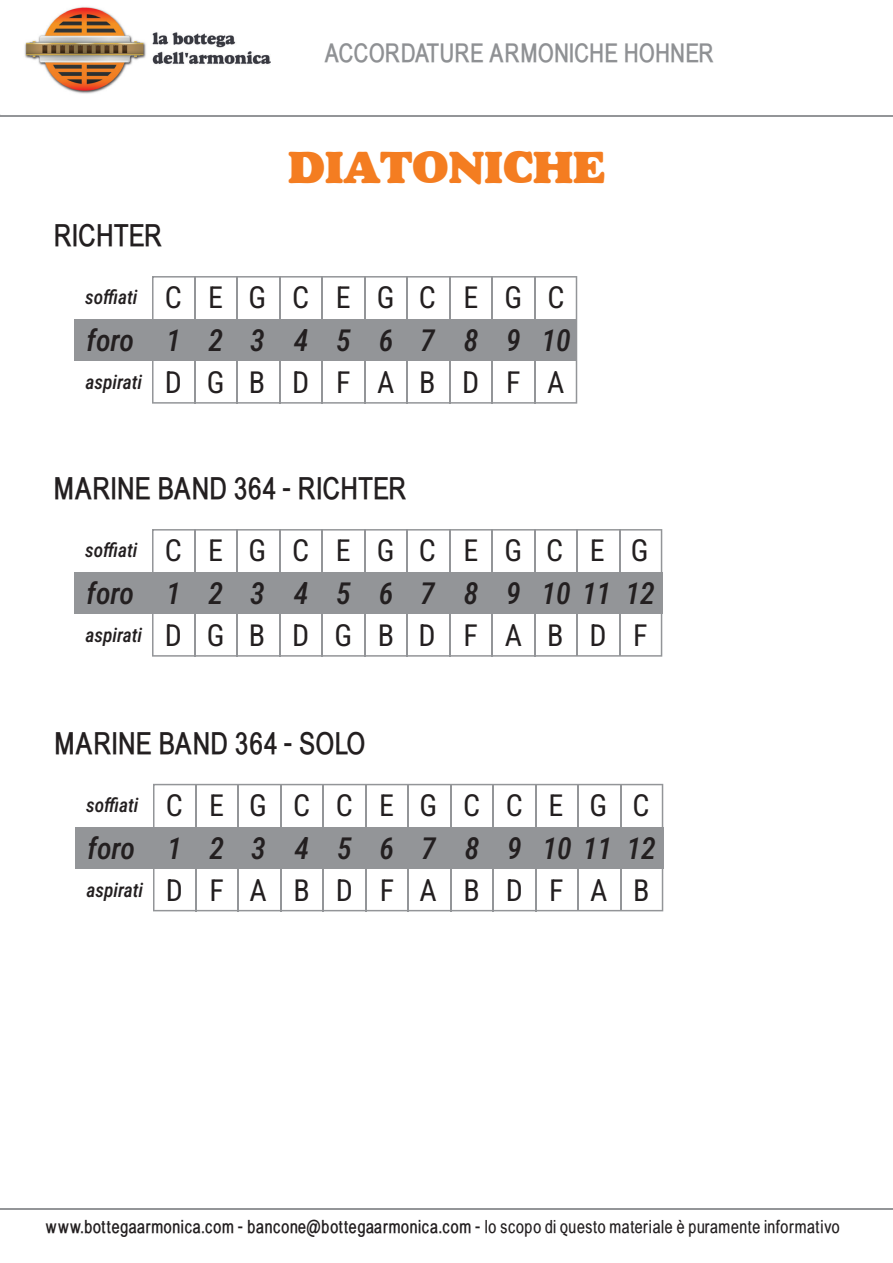
<style>
.page{position:relative;width:893px;height:1263px;background:#fff}
.page>*{position:absolute;margin:0;border:0;box-sizing:border-box;transform-origin:0 0}
.t1{font:800 46.5px "Alfredo";color:#f47d21}
.t2{font:30px "Roboto Condensed";letter-spacing:.875em;color:#231f20}
.t3{font:700 30px "Babel Sans";color:#231f20}
.t4{font:italic 500 30px "Roboto Condensed";letter-spacing:.895em;color:#231f20}
.t5{font:italic 500 30px "Roboto Condensed";letter-spacing:.93em;color:#231f20}
.t6{font:30px "Roboto Condensed";letter-spacing:.845em;color:#231f20}
.t7{font:30px "Roboto Condensed";letter-spacing:.85em;color:#231f20}
.t8{font:700 25.5px "Babel Sans";color:#8f9194}
.t9{font:italic 500 19.5px "Roboto Condensed";color:#231f20}
.t10{font:700 18px "Babel Sans";letter-spacing:.025em;color:#231f20}
.s1{font-weight:400}
</style>
<div class="page">
<img style="left:24px;top:6px;width:246px;height:88px">
<hr style="left:0;top:1208px;width:893px;height:1px;background:#939598">
<hr style="left:0;top:115px;width:893px;height:1px;background:#939598">
<svg style="left:152px;top:276px;width:425px;height:128px"></svg>
<hr style="left:194px;top:276px;width:1px;height:128px;background:#939598">
<hr style="left:236px;top:276px;width:2px;height:128px;background:#939598">
<hr style="left:534px;top:276px;width:1px;height:128px;background:#939598">
<hr style="left:406px;top:276px;width:2px;height:128px;background:#939598">
<hr style="left:364px;top:276px;width:1px;height:128px;background:#939598">
<hr style="left:321px;top:276px;width:2px;height:128px;background:#939598">
<hr style="left:279px;top:276px;width:1px;height:128px;background:#939598">
<hr style="left:449px;top:276px;width:1px;height:128px;background:#939598">
<hr style="left:491px;top:276px;width:2px;height:128px;background:#939598">
<div style="left:74px;top:319px;width:503px;height:41px;background:#939598"></div>
<svg style="left:152px;top:529px;width:510px;height:128px"></svg>
<hr style="left:194px;top:529px;width:1px;height:128px;background:#939598">
<hr style="left:236px;top:529px;width:2px;height:128px;background:#939598">
<hr style="left:534px;top:529px;width:1px;height:128px;background:#939598">
<hr style="left:406px;top:529px;width:2px;height:128px;background:#939598">
<hr style="left:364px;top:529px;width:1px;height:128px;background:#939598">
<hr style="left:321px;top:529px;width:2px;height:128px;background:#939598">
<hr style="left:279px;top:529px;width:1px;height:128px;background:#939598">
<hr style="left:449px;top:529px;width:1px;height:128px;background:#939598">
<hr style="left:491px;top:529px;width:2px;height:128px;background:#939598">
<div style="left:74px;top:572px;width:588px;height:41px;background:#939598"></div>
<hr style="left:576px;top:529px;width:1px;height:127px;background:#939598">
<hr style="left:619px;top:529px;width:2px;height:127px;background:#939598">
<svg style="left:153px;top:784px;width:510px;height:127px"></svg>
<hr style="left:195px;top:784px;width:1px;height:127px;background:#939598">
<hr style="left:237px;top:784px;width:2px;height:127px;background:#939598">
<hr style="left:535px;top:784px;width:1px;height:127px;background:#939598">
<hr style="left:407px;top:784px;width:2px;height:128px;background:#939598">
<hr style="left:365px;top:784px;width:1px;height:128px;background:#939598">
<hr style="left:322px;top:784px;width:2px;height:128px;background:#939598">
<hr style="left:280px;top:784px;width:1px;height:128px;background:#939598">
<hr style="left:450px;top:784px;width:1px;height:128px;background:#939598">
<hr style="left:492px;top:784px;width:2px;height:128px;background:#939598">
<div style="left:75px;top:827px;width:588px;height:41px;background:#939598"></div>
<hr style="left:577px;top:784px;width:1px;height:126px;background:#939598">
<hr style="left:620px;top:784px;width:2px;height:126px;background:#939598">
<h3 class="t8" style="left:325px;top:38px;width:390px">ACCORDATURE ARMONICHE HOHNER</h3>
<h2 class="t3" style="left:54px;top:218px;width:110px">RICHTER</h2>
<h1 class="t1" style="left:288px;top:141px;width:318px">DIATONICHE</h1>
<p class="t9" style="left:85px;top:283px;width:54px">soffiati</p>
<h2 class="t2" style="left:165px;top:276px;width:401px">CEGCEGCEGC</h2>
<h2 class="t4" style="left:87px;top:319px;width:49px">foro</h2>
<h2 class="t5" style="left:166px;top:319px;width:406px">12345678910</h2>
<p class="t9" style="left:86px;top:369px;width:58px">aspirati</p>
<h2 class="t2" style="left:165px;top:361px;width:401px">DGBDFABDFA</h2>
<h2 class="t3" style="left:54px;top:471px;width:354px">MARINE BAND 364 - RICHTER</h2>
<p class="t9" style="left:85px;top:536px;width:54px">soffiati</p>
<h2 class="t2" style="left:165px;top:529px;width:400px">CEGCEGCEGC</h2>
<h2 class="t2" style="left:590px;top:529px;width:16px">E</h2>
<h2 class="t2" style="left:631px;top:529px;width:19px">G</h2>
<h2 class="t4" style="left:87px;top:572px;width:49px">foro</h2>
<p class="t9" style="left:86px;top:622px;width:58px">aspirati</p>
<h2 class="t4" style="left:166px;top:572px;width:490px">1234567891011 12</h2>
<h2 class="t6" style="left:165px;top:614px;width:400px">DGBDGBDFAB</h2>
<h2 class="t2" style="left:589px;top:614px;width:19px">D</h2>
<h2 class="t2" style="left:633px;top:614px;width:16px">F</h2>
<h2 class="t3" style="left:55px;top:726px;width:313px">MARINE BAND 364 - SOLO</h2>
<p class="t9" style="left:86px;top:791px;width:54px">soffiati</p>
<h2 class="t7" style="left:166px;top:784px;width:399px">CEGCCEGCCE</h2>
<h2 class="t2" style="left:589px;top:784px;width:19px">G</h2>
<h2 class="t2" style="left:632px;top:784px;width:19px">C</h2>
<h2 class="t4" style="left:88px;top:827px;width:49px">foro</h2>
<p class="t9" style="left:87px;top:876px;width:58px">aspirati</p>
<h2 class="t4" style="left:167px;top:827px;width:490px">1234567891011 12</h2>
<h2 class="t2" style="left:166px;top:869px;width:399px">DFABDFABDF</h2>
<h2 class="t2" style="left:590px;top:869px;width:19px">A</h2>
<h2 class="t2" style="left:633px;top:869px;width:18px">B</h2>
<p class="t10" style="left:46px;top:1216px;width:795px">www.bottegaarmonica.com - bancone@bottegaarmonica.com - <span class="s1">lo scopo di questo materiale è puramente informativo</span></p>
</div>
